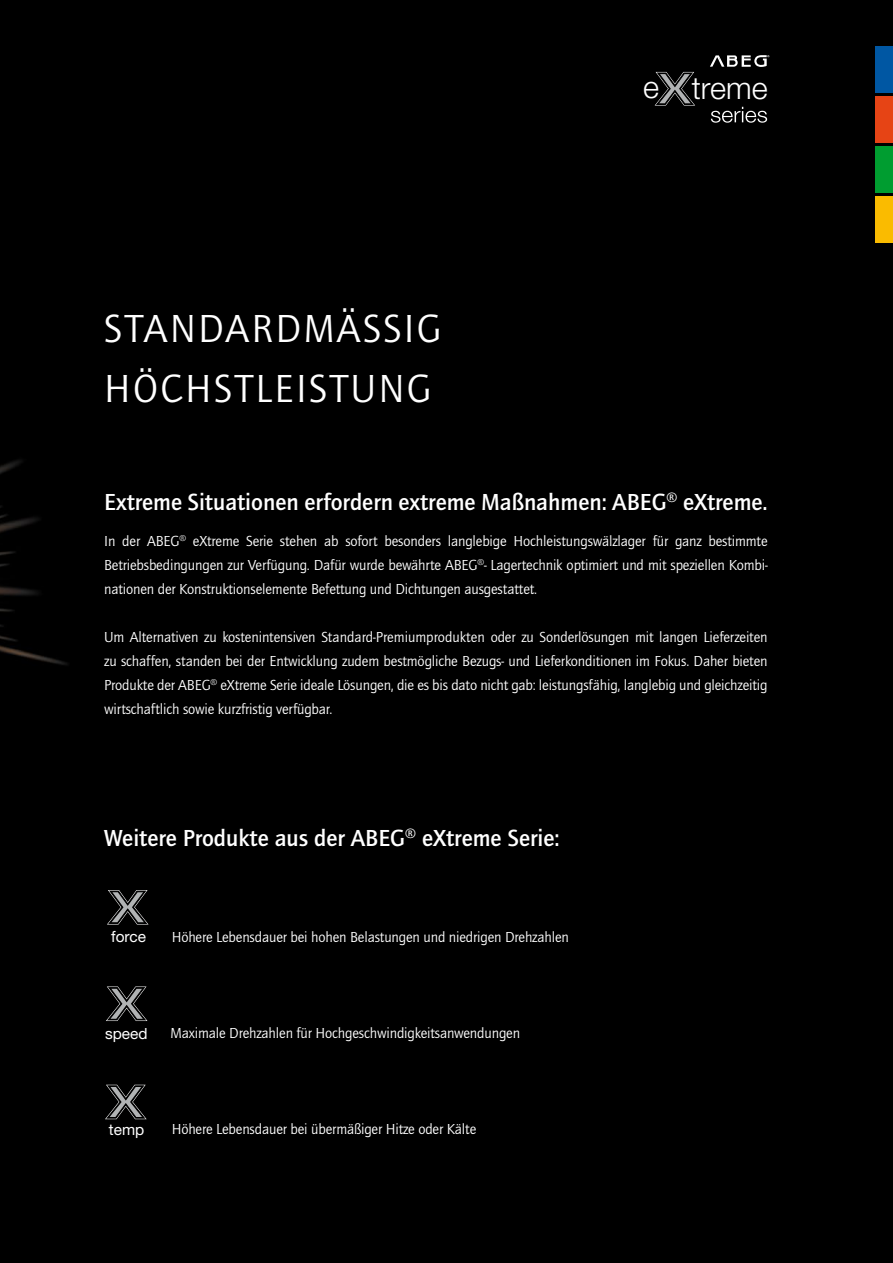
<style>
.page{position:relative;width:893px;height:1263px;background:#000}
.page>*{position:absolute;margin:0;border:0;box-sizing:border-box;transform-origin:0 0}
.t1{font:40.5px/60px "Quay Sans";letter-spacing:.06em;color:#fff}
.t2{font:300 30.75px "Helvetica Neue LT";color:#fff}
.t3{font:700 24px "Quay Itc T";color:#fff}
.t4{font:15.45px "Helvetica Neue LT";color:#fff}
.t5{font:15px/24px "Quay Itc T";letter-spacing:-.01em;color:#fff;text-align:justify}
</style>
<div class="page">
<svg style="left:106px;top:986px;width:41px;height:35px"></svg>
<svg style="left:105px;top:1085px;width:42px;height:34px"></svg>
<div style="left:876px;top:46px;width:17px;height:47px;background:#0057a3"></div>
<div style="left:876px;top:96px;width:17px;height:46px;background:#e64415"></div>
<div style="left:876px;top:146px;width:17px;height:47px;background:#009d30"></div>
<div style="left:876px;top:197px;width:17px;height:46px;background:#fabb00"></div>
<svg style="left:711px;top:107px;width:56px;height:16px"></svg>
<svg style="left:655px;top:72px;width:40px;height:34px"></svg>
<svg style="left:710px;top:55px;width:59px;height:12px"></svg>
<svg style="left:107px;top:890px;width:42px;height:34px"></svg>
<h1 class="t1" style="left:104px;top:299px;width:339px">STANDARDMÄSSIG<br>HÖCHSTLEISTUNG</h1>
<h2 class="t2" style="left:643px;top:69px;width:126px">e treme</h2>
<h3 class="t3" style="left:104px;top:488px;width:665px">Extreme Situationen erfordern extreme Maßnahmen: ABEG<sup>®</sup> eXtreme.</h3>
<p class="t5" style="left:104px;top:529px;width:665px">In der ABEG<sup>®</sup> eXtreme Serie stehen ab sofort besonders langlebige Hochleistungswälzlager für ganz bestimmte Betriebsbedingungen zur Verfügung. Dafür wurde bewährte ABEG<sup>®</sup>- Lagertechnik optimiert und mit speziellen Kombi&shy;nationen der Konstruktionselemente Befettung und Dichtungen ausgestattet.</p>
<p class="t5" style="left:104px;top:625px;width:665px">Um Alternativen zu kostenintensiven Standard-Premiumprodukten oder zu Sonderlösungen mit langen Lieferzeiten zu schaffen, standen bei der Entwicklung zudem bestmögliche Bezugs- und Lieferkonditionen im Fokus. Daher bieten Produkte der ABEG<sup>®</sup> eXtreme Serie ideale Lösungen, die es bis dato nicht gab: leistungsfähig, langlebig und gleichzeitig wirtschaftlich sowie kurzfristig verfügbar.</p>
<h3 class="t3" style="left:104px;top:824px;width:457px">Weitere Produkte aus der ABEG<sup>®</sup> eXtreme Serie:</h3>
<p class="t4" style="left:111px;top:927px;width:36px">force</p>
<p class="t5" style="left:172px;top:925px;width:399px">Höhere Lebensdauer bei hohen Belastungen und niedrigen Drehzahlen</p>
<p class="t4" style="left:105px;top:1024px;width:44px">speed</p>
<p class="t5" style="left:171px;top:1021px;width:351px">Maximale Drehzahlen für Hochgeschwindigkeitsanwendungen</p>
<p class="t4" style="left:109px;top:1120px;width:37px">temp</p>
<p class="t5" style="left:172px;top:1117px;width:306px">Höhere Lebensdauer bei übermäßiger Hitze oder Kälte</p>
</div>
